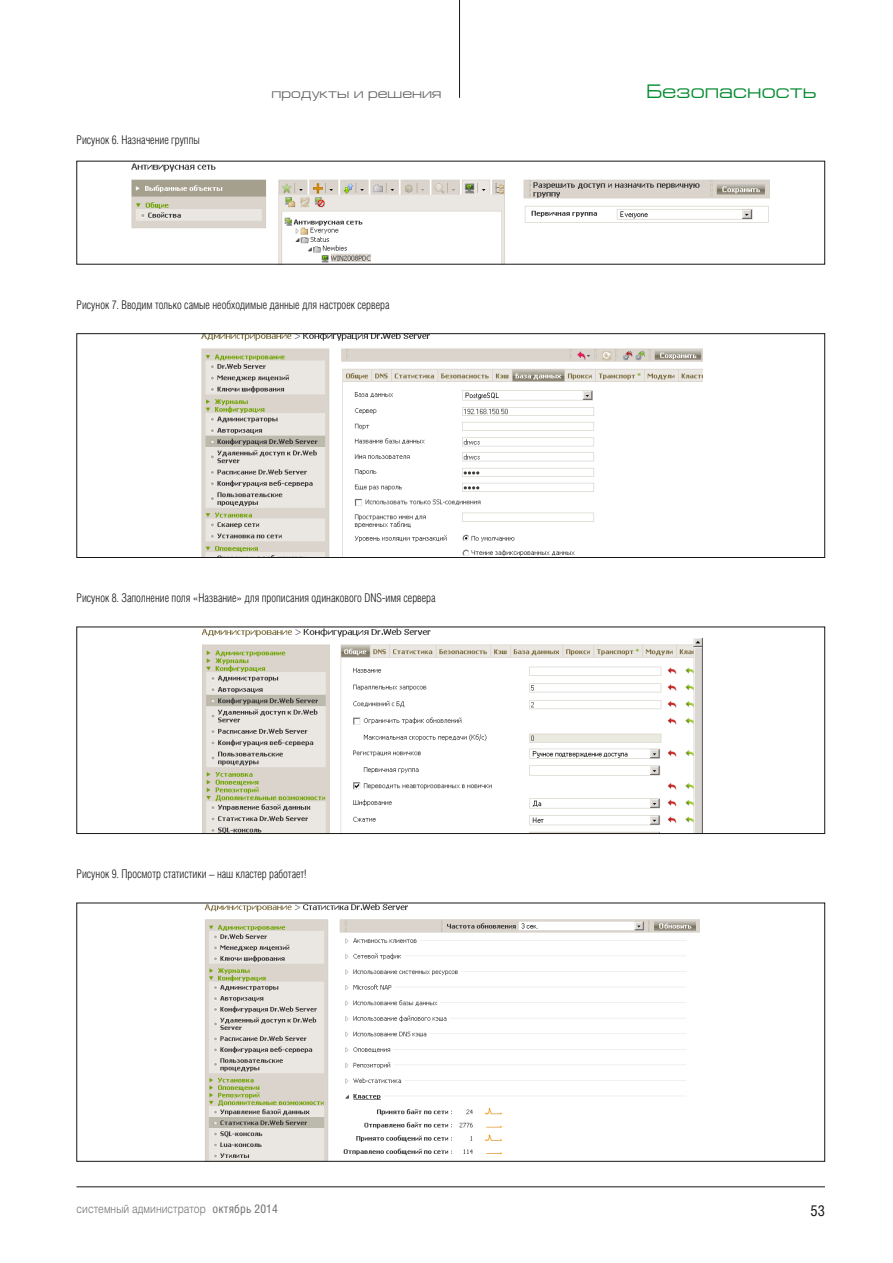
<style>
.page{position:relative;width:893px;height:1263px;background:#fff}
.page>*{position:absolute;margin:0;border:0;box-sizing:border-box;transform-origin:0 0}
.t1{font:19.5px "Europe Extended C";letter-spacing:.005em;color:#008b2f}
.t2{font:15px "Helios Cond C";color:#181716}
.t3{font:13.5px "Europe Extended C";letter-spacing:.005em;color:#626261}
.t4{font:12px "Helios Cond Light C";color:#181716;scale:.95 1}
.t5{font:12px "Helios Light C";letter-spacing:.005em;color:#6e6e6e;scale:.85 1}
.s1{font-family:"Helios Cond C"}
</style>
<div class="page">
<hr style="left:77px;top:1186px;width:748px;height:1px;background:#181716">
<hr style="left:459px;top:0;width:1px;height:98px;background:#181716">
<img style="left:131px;top:163px;width:639px;height:99px">
<img style="left:201px;top:335px;width:501px;height:221px">
<div style="left:77px;top:333px;width:748px;height:225px;border:1px solid #181716"></div>
<img style="left:202px;top:629px;width:500px;height:203px">
<div style="left:77px;top:627px;width:748px;height:207px;border:1px solid #181716"></div>
<img style="left:204px;top:905px;width:495px;height:254px">
<p class="t4" style="left:77px;top:133px;width:131px">Рисунок 6. Назначение группы</p>
<p class="t3" style="left:272px;top:86px;width:172px">продукты и решения</p>
<p class="t4" style="left:77px;top:298px;width:331px">Рисунок 7. Вводим только самые необходимые данные для настроек сервера</p>
<p class="t4" style="left:77px;top:591px;width:379px">Рисунок 8. Заполнение поля «Название» для прописания одинакового DNS-имя сервера</p>
<p class="t4" style="left:77px;top:867px;width:244px">Рисунок 9. Просмотр статистики – наш кластер работает!</p>
<h1 class="t1" style="left:646px;top:81px;width:172px">Безопасность</h1>
<p class="t5" style="left:77px;top:1202px;width:238px">системный администратор <span class="s1">октябрь 2014</span></p>
<p class="t2" style="left:810px;top:1201px;width:16px">53</p>
</div>
